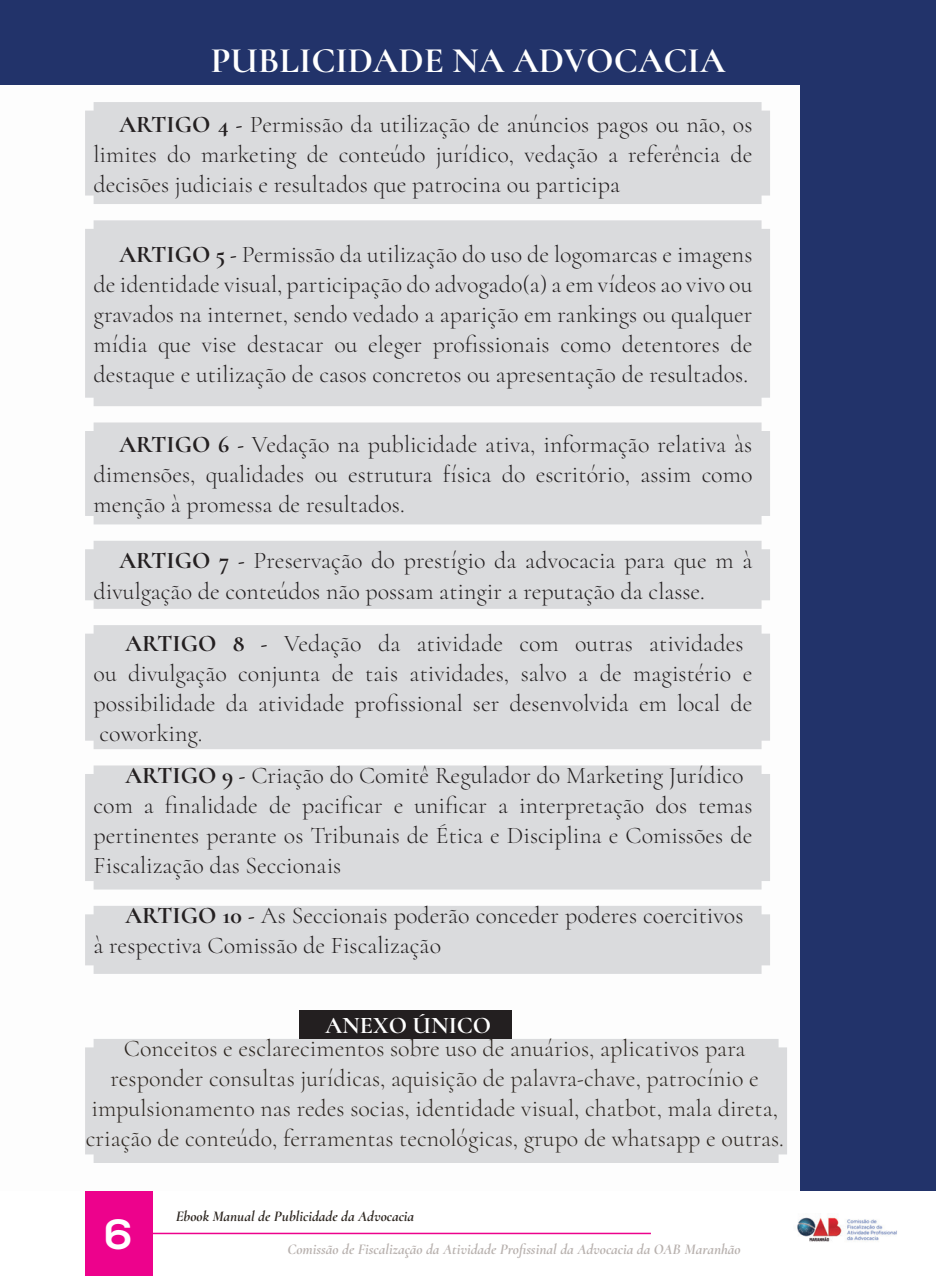
<style>
.page{position:relative;width:936px;height:1276px;background:#fff}
.page>*{position:absolute;margin:0;border:0;box-sizing:border-box;transform-origin:0 0}
.t1{font:700 42px "Nexa";color:#fff}
.t2{font:700 36px "Cormorant";color:#fff}
.t3{font:300 24px/30px "Cormorant";color:#231f20}
.t4{font:300 24px/30px "Cormorant";color:#2c251f;text-align:center}
.t5{font:700 24px "Cormorant";color:#fff}
.t6{font:italic 700 15px "Cormorant";color:#b8b1ae}
.t7{font:italic 700 15px "Cormorant";color:#2c251f}
.s1{font-weight:700}
</style>
<div class="page">
<div style="left:85px;top:1191px;width:67px;height:85px;background:#ed028c"></div>
<hr style="left:152px;top:1232px;width:499px;height:2px;background:#ed028c">
<img style="left:797px;top:1217px;width:100px;height:25px">
<div style="left:0;top:0;width:935px;height:1191px;background:#22336a"></div>
<div style="left:0;top:85px;width:799px;height:1106px;background:#fdfdfd"></div>
<div style="left:85px;top:102px;width:685px;height:102px;background:#dadbdd"></div>
<div style="left:85px;top:220px;width:685px;height:186px;background:#dadbdd"></div>
<div style="left:85px;top:422px;width:685px;height:102px;background:#dadbdd"></div>
<div style="left:85px;top:541px;width:685px;height:68px;background:#dadbdd"></div>
<div style="left:85px;top:625px;width:685px;height:124px;background:#dadbdd"></div>
<div style="left:85px;top:765px;width:685px;height:124px;background:#dadbdd"></div>
<div style="left:85px;top:906px;width:685px;height:68px;background:#dadbdd"></div>
<div style="left:85px;top:1039px;width:702px;height:124px;background:#dadbdd"></div>
<div style="left:299px;top:1010px;width:213px;height:29px;background:#231f20"></div>
<h2 class="t2" style="left:211px;top:38px;width:516px">PUBLICIDADE NA ADVOCACIA</h2>
<p class="t3" style="left:94px;top:109px;width:660px;text-align:justify;text-indent:26px"><span class="s1">ARTIGO 4 -</span> Permissão da utilização de anúncios pagos ou não, os limites do marketing de conteúdo jurídico, vedação a referência de decisões judiciais e resultados que patrocina ou participa</p>
<p class="t3" style="left:94px;top:239px;width:660px;text-align:justify;text-indent:26px"><span class="s1">ARTIGO 5 -</span> Permissão da utilização do uso de logomarcas e imagens de identidade visual, participação do advogado(a) a em vídeos ao vivo ou gravados na internet, sendo vedado a aparição em rankings ou qualquer mídia que vise destacar ou eleger profissionais como detentores de destaque e utilização de casos concretos ou apresentação de resultados.</p>
<p class="t3" style="left:94px;top:429px;width:660px;text-align:justify;text-indent:26px"><span class="s1">ARTIGO 6 -</span> Vedação na publicidade ativa, informação relativa às dimensões, qualidades ou estrutura física do escritório, assim como menção à promessa de resultados.</p>
<p class="t3" style="left:94px;top:546px;width:660px;text-indent:26px"><span class="s1">ARTIGO 7 -</span> Preservação do prestígio da advocacia para que m à divulgação de conteúdos não possam atingir a reputação da classe.</p>
<p class="t3" style="left:94px;top:628px;width:660px;text-indent:32px"><span class="s1">ARTIGO 8 -</span> Vedação da atividade com outras atividades ou divulgação conjunta de tais atividades, salvo a de magistério e possibilidade da atividade profissional ser desenvolvida em local de coworking.</p>
<p class="t3" style="left:94px;top:760px;width:660px;text-indent:32px"><span class="s1">ARTIGO 9 -</span> Criação do Comitê Regulador do Marketing Jurídico com a finalidade de pacificar e unificar a interpretação dos temas pertinentes perante os Tribunais de Ética e Disciplina e Comissões de Fiscalização das Seccionais</p>
<p class="t3" style="left:94px;top:900px;width:651px;text-indent:32px"><span class="s1">ARTIGO 10 -</span> As Seccionais poderão conceder poderes coercitivos à respectiva Comissão de Fiscalização</p>
<p class="t5" style="left:325px;top:1010px;width:168px">ANEXO ÚNICO</p>
<p class="t4" style="left:86px;top:1033px;width:699px">Conceitos e esclarecimentos sobre uso de anuários, aplicativos para responder consultas jurídicas, aquisição de palavra-chave, patrocínio e impulsionamento nas redes socias, identidade visual, chatbot, mala direta, criação de conteúdo, ferramentas tecnológicas, grupo de whatsapp e outras.</p>
<h1 class="t1" style="left:105px;top:1210px;width:29px">6</h1>
<p class="t7" style="left:176px;top:1207px;width:240px">Ebook Manual de Publicidade da Advocacia</p>
<p class="t6" style="left:287px;top:1240px;width:454px">Comissão de Fiscalização da Atividade Profissinal da Advocacia da OAB Maranhão</p>
</div>
